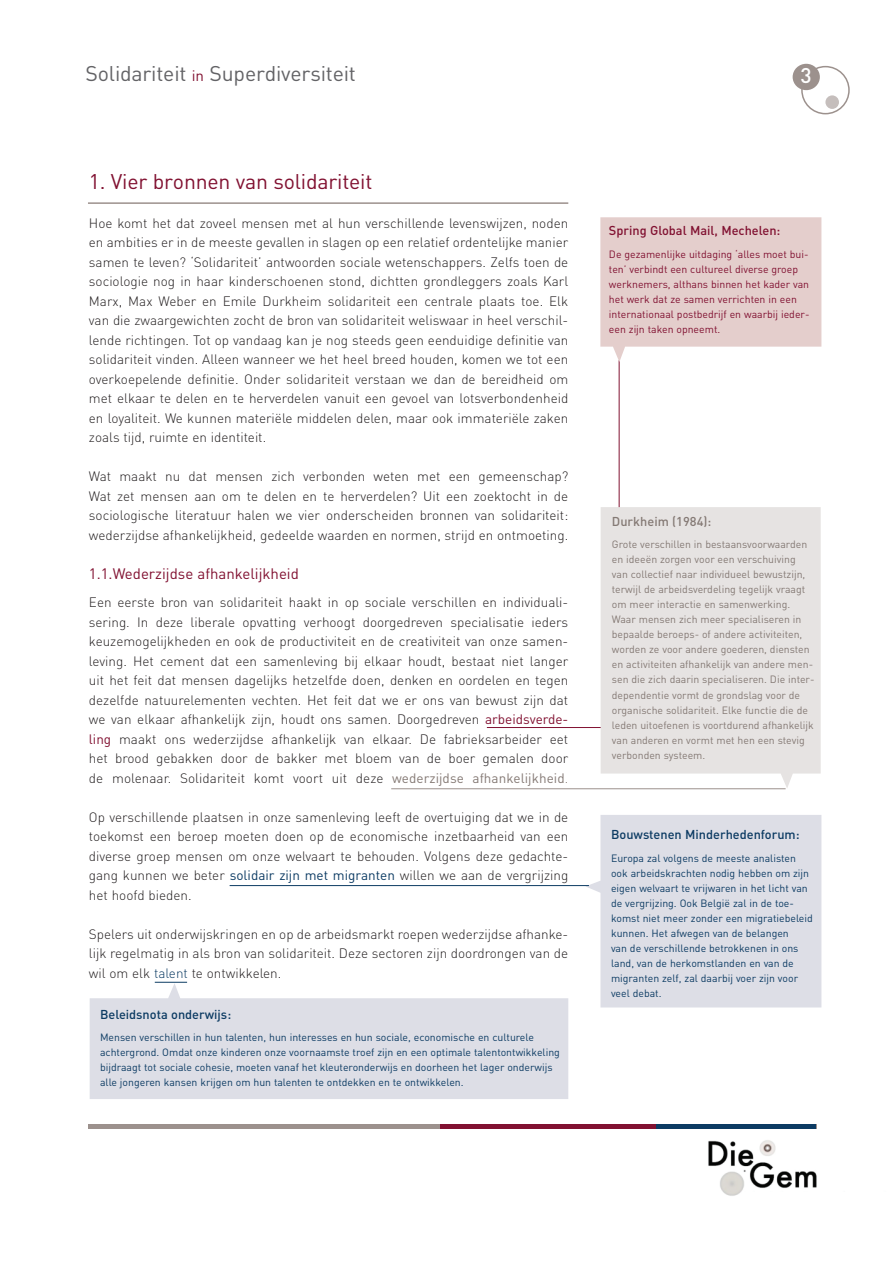
<style>
.page{position:relative;width:893px;height:1263px;background:#fff}
.page>*{position:absolute;margin:0;border:0;box-sizing:border-box;transform-origin:0 0}
.t1{font:21px "DIN";letter-spacing:-.01em;color:#636366}
.t2{font:21px "DIN";letter-spacing:-.01em;color:#811131}
.t3{font:500 21px "DIN";color:#fff}
.t4{font:15px "DIN";color:#811131}
.t5{font:300 13.5px/19.5px "DIN";color:#231f20;text-align:justify}
.t6{font:500 12.75px "DIN";color:#0c3b63}
.t7{font:500 12.75px "DIN";color:#811131}
.t8{font:500 12.75px "DIN";color:#847974}
.t9{font:10.5px/15px "DIN";color:#0c3b63}
.t10{font:10.5px/15px "DIN";color:#847974}
.t11{font:10.5px/15px "DIN";color:#811131}
.s1{font-size:15px;color:#811131}
.s2{font-weight:400;color:#811131}
.s3{font-family:"DIN Regular Alternate";font-weight:400;color:#847974}
.s4{color:#847974}
.s5{font-weight:400;color:#0c3b63}
.s6{color:#0c3b63}
</style>
<div class="page">
<hr style="left:487px;top:727px;width:185px;height:1px;background:#811131">
<hr style="left:619px;top:360px;width:1px;height:244px;background:#811131">
<div style="left:801px;top:66px;width:49px;height:48px;border:2px solid #9c918d;border-radius:50%"></div>
<div style="left:793px;top:64px;width:27px;height:26px;background:#9c918d;border-radius:50%"></div>
<hr style="left:88px;top:1125px;width:728px;height:4px;background:#9c918d">
<hr style="left:522px;top:1125px;width:294px;height:4px;background:#0c3b63">
<hr style="left:440px;top:1125px;width:216px;height:4px;background:#811131">
<div style="left:601px;top:507px;width:220px;height:281px;background:#e6e3e2"></div>
<svg style="left:600px;top:217px;width:221px;height:145px;background:#e6d3d1"></svg>
<div style="left:585px;top:815px;width:236px;height:192px;background:#dddee6"></div>
<svg style="left:90px;top:984px;width:478px;height:115px;background:#e1e2e9"></svg>
<hr style="left:391px;top:788px;width:395px;height:1px;background:#9c918d">
<hr style="left:88px;top:202px;width:480px;height:2px;background:#9c918d">
<hr style="left:230px;top:885px;width:359px;height:1px;background:#0c3b63">
<hr style="left:155px;top:982px;width:32px;height:1px;background:#0c3b63">
<div style="left:825px;top:95px;width:14px;height:14px;background:#c5bebc;border-radius:50%"></div>
<img style="left:708px;top:1140px;width:109px;height:56px">
<div style="left:743px;top:1192px;width:149px;height:32px;background:#fff"></div>
<h1 class="t1" style="left:86px;top:60px;width:272px">Solidariteit <span class="s1">in</span> Superdiversiteit</h1>
<h1 class="t3" style="left:800px;top:62px;width:13px">3</h1>
<h1 class="t2" style="left:89px;top:168px;width:285px">1. Vier bronnen van solidariteit</h1>
<p class="t5" style="left:89px;top:213px;width:481px">Hoe komt het dat zoveel mensen met al hun verschillende levenswijzen, noden en ambities er in de meeste gevallen in slagen op een relatief ordentelijke manier samen te leven? ‘Solidariteit’ antwoorden sociale wetenschappers. Zelfs toen de sociologie nog in haar kinderschoenen stond, dichtten grondleggers zoals Karl Marx, Max Weber en Emile Durkheim solidariteit een centrale plaats toe. Elk van die zwaargewichten zocht de bron van solidariteit weliswaar in heel verschil&shy;lende richtingen. Tot op vandaag kan je nog steeds geen eenduidige definitie van solidariteit vinden. Alleen wanneer we het heel breed houden, komen we tot een overkoepelende definitie. Onder solidariteit verstaan we dan de bereidheid om met elkaar te delen en te herverdelen vanuit een gevoel van lotsverbondenheid en loyaliteit. We kunnen materiële middelen delen, maar ook immateriële zaken zoals tijd, ruimte en identiteit.</p>
<p class="t5" style="left:89px;top:466px;width:481px">Wat maakt nu dat mensen zich verbonden weten met een gemeenschap?<br>Wat zet mensen aan om te delen en te herverdelen? Uit een zoektocht in de sociologische literatuur halen we vier onderscheiden bronnen van solidariteit: wederzijdse afhankelijkheid, gedeelde waarden en normen, strijd en ontmoeting.</p>
<p class="t4" style="left:89px;top:564px;width:211px">1.1.Wederzijdse afhankelijkheid</p>
<p class="t5" style="left:89px;top:592px;width:481px">Een eerste bron van solidariteit haakt in op sociale verschillen en individuali&shy;sering. In deze liberale opvatting verhoogt doorgedreven specialisatie ieders keuzemogelijkheden en ook de productiviteit en de creativiteit van onze samen&shy;leving. Het cement dat een samenleving bij elkaar houdt, bestaat niet langer uit het feit dat mensen dagelijks hetzelfde doen, denken en oordelen en tegen dezelfde natuurelementen vechten. Het feit dat we er ons van bewust zijn dat we van elkaar afhankelijk zijn, houdt ons samen. Doorgedreven <span class="s2">arbeidsverde&shy;ling</span> maakt ons wederzijdse afhankelijk van elkaar. De fabrieksarbeider eet het brood gebakken door de bakker met bloem van de boer gemalen door de molenaar. Solidariteit komt voort uit deze <span class="s3">wederzijdse afhankelijkheid</span><span class="s4">.</span></p>
<p class="t5" style="left:89px;top:807px;width:481px">Op verschillende plaatsen in onze samenleving leeft de overtuiging dat we in de toekomst een beroep moeten doen op de economische inzetbaarheid van een diverse groep mensen om onze welvaart te behouden. Volgens deze gedachte&shy;gang kunnen we beter <span class="s5">solidair zijn met migranten</span> willen we aan de vergrijzing het hoofd bieden.</p>
<p class="t5" style="left:89px;top:924px;width:481px">Spelers uit onderwijskringen en op de arbeidsmarkt roepen wederzijdse afhanke&shy;lijk regelmatig in als bron van solidariteit. Deze sectoren zijn doordrongen van de wil om elk <span class="s6">talent</span> te ontwikkelen.</p>
<p class="t6" style="left:100px;top:1006px;width:133px">Beleidsnota onderwijs:</p>
<p class="t9" style="left:100px;top:1030px;width:461px">Mensen verschillen in hun talenten, hun interesses en hun sociale, economische en culturele achtergrond. Omdat onze kinderen onze voornaamste troef zijn en een optimale talentontwikkeling bijdraagt tot sociale cohesie, moeten vanaf het kleuteronderwijs en doorheen het lager onderwijs alle jongeren kansen krijgen om hun talenten te ontdekken en te ontwikkelen.</p>
<p class="t7" style="left:609px;top:222px;width:173px">Spring Global Mail, Mechelen:</p>
<p class="t11" style="left:609px;top:246px;width:202px">De gezamenlijke uitdaging ‘alles moet bui&shy;ten’ verbindt een cultureel diverse groep werknemers, althans binnen het kader van het werk dat ze samen verrichten in een internationaal postbedrijf en waarbij ieder&shy;een zijn taken opneemt.</p>
<p class="t8" style="left:612px;top:513px;width:101px">Durkheim (1984):</p>
<p class="t10" style="left:612px;top:537px;width:204px">Grote verschillen in bestaansvoorwaarden en ideeën zorgen voor een verschuiving<br>van collectief naar individueel bewustzijn, terwijl de arbeidsverdeling tegelijk vraagt om meer interactie en samenwerking.<br>Waar mensen zich meer specialiseren in bepaalde beroeps- of andere activiteiten, worden ze voor andere goederen, diensten en activiteiten afhankelijk van andere men&shy;sen die zich daarin specialiseren. Die inter&shy;dependentie vormt de grondslag voor de organische solidariteit. Elke functie die de leden uitoefenen is voortdurend afhankelijk van anderen en vormt met hen een stevig verbonden systeem.</p>
<p class="t6" style="left:611px;top:827px;width:190px">Bouwstenen Minderhedenforum:</p>
<p class="t9" style="left:611px;top:850px;width:203px">Europa zal volgens de meeste analisten ook arbeidskrachten nodig hebben om zijn eigen welvaart te vrijwaren in het licht van de vergrijzing. Ook België zal in de toe&shy;komst niet meer zonder een migratiebeleid kunnen. Het afwegen van de belangen<br>van de verschillende betrokkenen in ons land, van de herkomstlanden en van de migranten zelf, zal daarbij voer zijn voor veel debat.</p>
</div>
